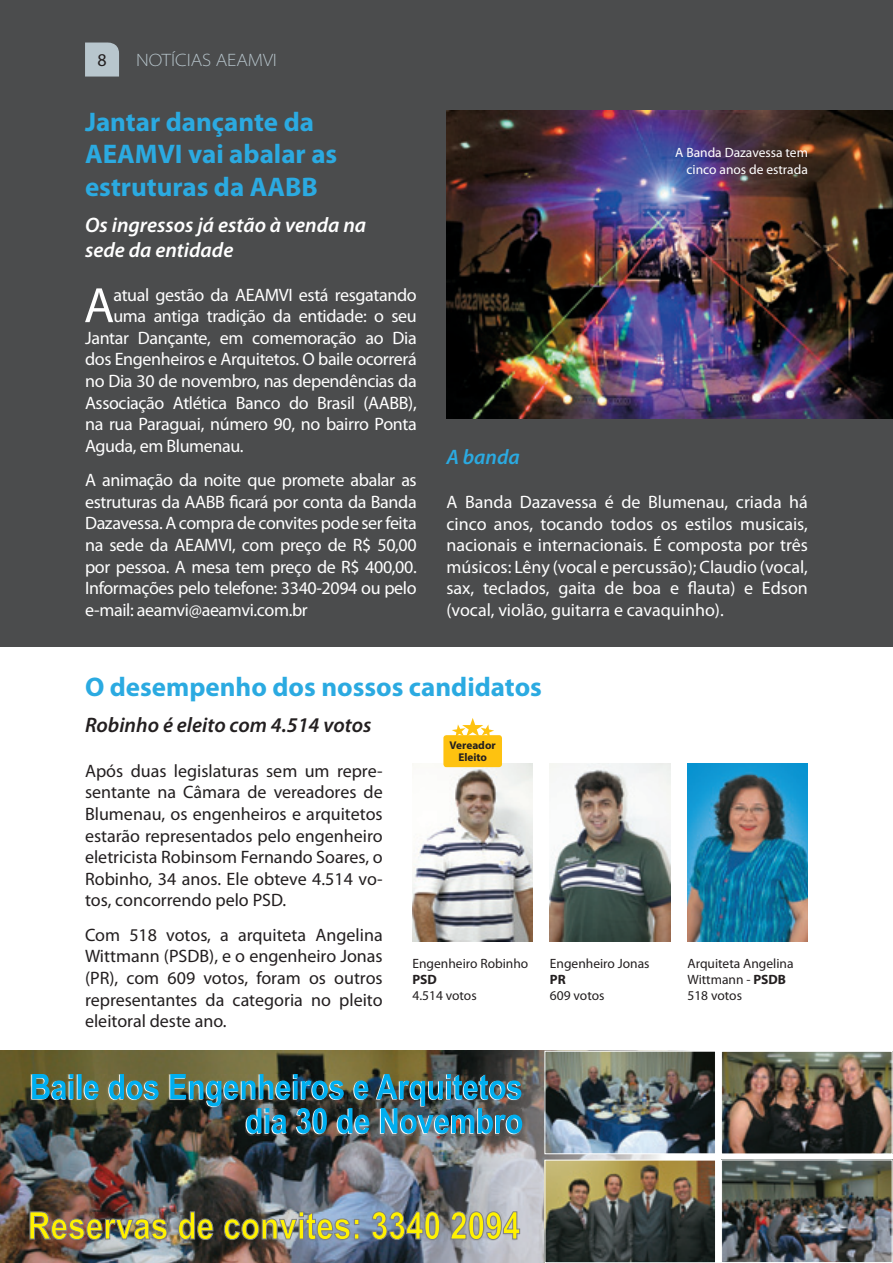
<style>
.page{position:relative;width:893px;height:1263px;background:#fff}
.page>*{position:absolute;margin:0;border:0;box-sizing:border-box;transform-origin:0 0}
.t1{font:50.1px "Myriad Pro";color:#fff}
.t2{font:700 27px/32.4px "Myriad Pro";color:#2baae1}
.t3{font:italic 600 21px/25.2px "Myriad Pro";color:#fff}
.t4{font:italic 600 21px "Myriad Pro";color:#231f20}
.t5{font:italic 600 21px "Myriad Pro";color:#2baae1}
.t6{font:18px/21.6px "Myriad Pro";letter-spacing:-.02em;color:#fff;text-align:justify}
.t7{font:18px/21.6px "Myriad Pro";color:#231f20;text-align:justify}
.t8{font:300 semi-expanded 18px "Myriad Pro";color:#b8c6cd}
.t9{font:13.5px/16.2px "Myriad Pro";color:#231f20}
.t10{font:13.5px/16.2px "Myriad Pro";color:#fff;text-align:right}
.t11{font:700 13.5px "Myriad Pro";color:#231f20}
.t12{font:700 11.25px/12px "Myriad Pro";color:#231f20;text-align:center}
.s1{font-weight:700}
</style>
<div class="page">
<div style="left:0;top:0;width:893px;height:646px;background:#4b4c4d"></div>
<img style="left:0;top:1050px;width:264px;height:213px">
<img style="left:264px;top:1050px;width:425px;height:213px">
<img style="left:547px;top:1053px;width:167px;height:99px">
<div style="left:545px;top:1051px;width:171px;height:103px;border:1px solid #fff"></div>
<img style="left:723px;top:1053px;width:167px;height:99px">
<div style="left:721px;top:1051px;width:171px;height:103px;border:1px solid #fff"></div>
<img style="left:547px;top:1162px;width:167px;height:99px">
<div style="left:545px;top:1160px;width:171px;height:103px;border:1px solid #fff"></div>
<img style="left:723px;top:1161px;width:167px;height:100px">
<div style="left:721px;top:1159px;width:171px;height:104px;border:1px solid #fff"></div>
<img style="left:245px;top:1134px;width:276px;height:1px">
<img style="left:31px;top:1074px;width:491px;height:60px">
<img style="left:29px;top:1212px;width:491px;height:29px">
<img style="left:30px;top:1211px;width:490px;height:29px">
<svg style="left:85px;top:42px;width:34px;height:35px"></svg>
<img style="left:446px;top:111px;width:447px;height:308px">
<img style="left:412px;top:763px;width:121px;height:179px">
<img style="left:550px;top:763px;width:120px;height:179px">
<img style="left:687px;top:763px;width:121px;height:179px">
<div style="left:443px;top:735px;width:59px;height:32px;background:#fec210;border-radius:3px"></div>
<svg style="left:452px;top:718px;width:42px;height:18px"></svg>
<p class="t7" style="left:97px;top:49px;width:11px">8</p>
<p class="t8" style="left:136px;top:50px;width:142px">NOTÍCIAS AEAMVI</p>
<h2 class="t2" style="left:85px;top:106px;width:254px">Jantar dançante da<br>AEAMVI vai abalar as estruturas da AABB</h2>
<p class="t3" style="left:85px;top:212px;width:283px">Os ingressos já estão à venda na sede da entidade</p>
<h1 class="t1" style="left:84px;top:278px;width:32px">A</h1>
<p class="t6" style="left:113px;top:284px;width:305px">atual gestão da AEAMVI está resgatando</p>
<p class="t6" style="left:113px;top:306px;width:305px">uma antiga tradição da entidade: o seu</p>
<p class="t6" style="left:85px;top:327px;width:333px">Jantar Dançante, em comemoração ao Dia</p>
<p class="t6" style="left:85px;top:349px;width:333px">dos Engenheiros e Arquitetos. O baile ocorrerá</p>
<p class="t6" style="left:85px;top:370px;width:333px">no Dia 30 de novembro, nas dependências da</p>
<p class="t6" style="left:85px;top:392px;width:333px">Associação Atlética Banco do Brasil (AABB),</p>
<p class="t6" style="left:85px;top:414px;width:333px">na rua Paraguai, número 90, no bairro Ponta</p>
<p class="t6" style="left:85px;top:435px;width:160px">Aguda, em Blumenau.</p>
<p class="t6" style="left:85px;top:470px;width:333px">A animação da noite que promete abalar as estruturas da AABB ficará por conta da Banda Dazavessa. A compra de convites pode ser feita na sede da AEAMVI, com preço de R$ 50,00 por pessoa. A mesa tem preço de R$ 400,00.<br>Informações pelo telefone: 3340-2094 ou pelo e-mail: aeamvi@aeamvi.com.br</p>
<p class="t5" style="left:446px;top:446px;width:75px">A banda</p>
<p class="t10" style="left:675px;top:145px;width:134px">A Banda Dazavessa tem cinco anos de estrada</p>
<p class="t6" style="left:446px;top:492px;width:363px">A Banda Dazavessa é de Blumenau, criada há cinco anos, tocando todos os estilos musicais, nacionais e internacionais. É composta por três músicos: Lêny (vocal e percussão); Claudio (vocal, sax, teclados, gaita de boa e flauta) e Edson (vocal, violão, guitarra e cavaquinho).</p>
<h2 class="t2" style="left:85px;top:671px;width:458px">O desempenho dos nossos candidatos</h2>
<p class="t4" style="left:85px;top:714px;width:288px">Robinho é eleito com 4.514 votos</p>
<p class="t7" style="left:85px;top:760px;width:299px">Após duas legislaturas sem um repre&shy;sentante na Câmara de vereadores de Blumenau, os engenheiros e arquitetos estarão representados pelo engenheiro eletricista Robinsom Fernando Soares, o Robinho, 34 anos. Ele obteve 4.514 vo&shy;tos, concorrendo pelo PSD.</p>
<p class="t7" style="left:85px;top:924px;width:299px">Com 518 votos, a arquiteta Angelina Wittmann (PSDB), e o engenheiro Jonas (PR), com 609 votos, foram os outros representantes da categoria no pleito eleitoral deste ano.</p>
<p class="t12" style="left:450px;top:739px;width:48px">Vereador<br>Eleito</p>
<p class="t9" style="left:412px;top:955px;width:117px">Engenheiro Robinho</p>
<p class="t11" style="left:412px;top:972px;width:26px">PSD</p>
<p class="t9" style="left:412px;top:988px;width:66px">4.514 votos</p>
<p class="t9" style="left:550px;top:955px;width:101px">Engenheiro Jonas</p>
<p class="t11" style="left:550px;top:972px;width:17px">PR</p>
<p class="t9" style="left:550px;top:988px;width:56px">609 votos</p>
<p class="t9" style="left:687px;top:955px;width:108px">Arquiteta Angelina<br>Wittmann - <span class="s1">PSDB<br></span>518 votos</p>
</div>
